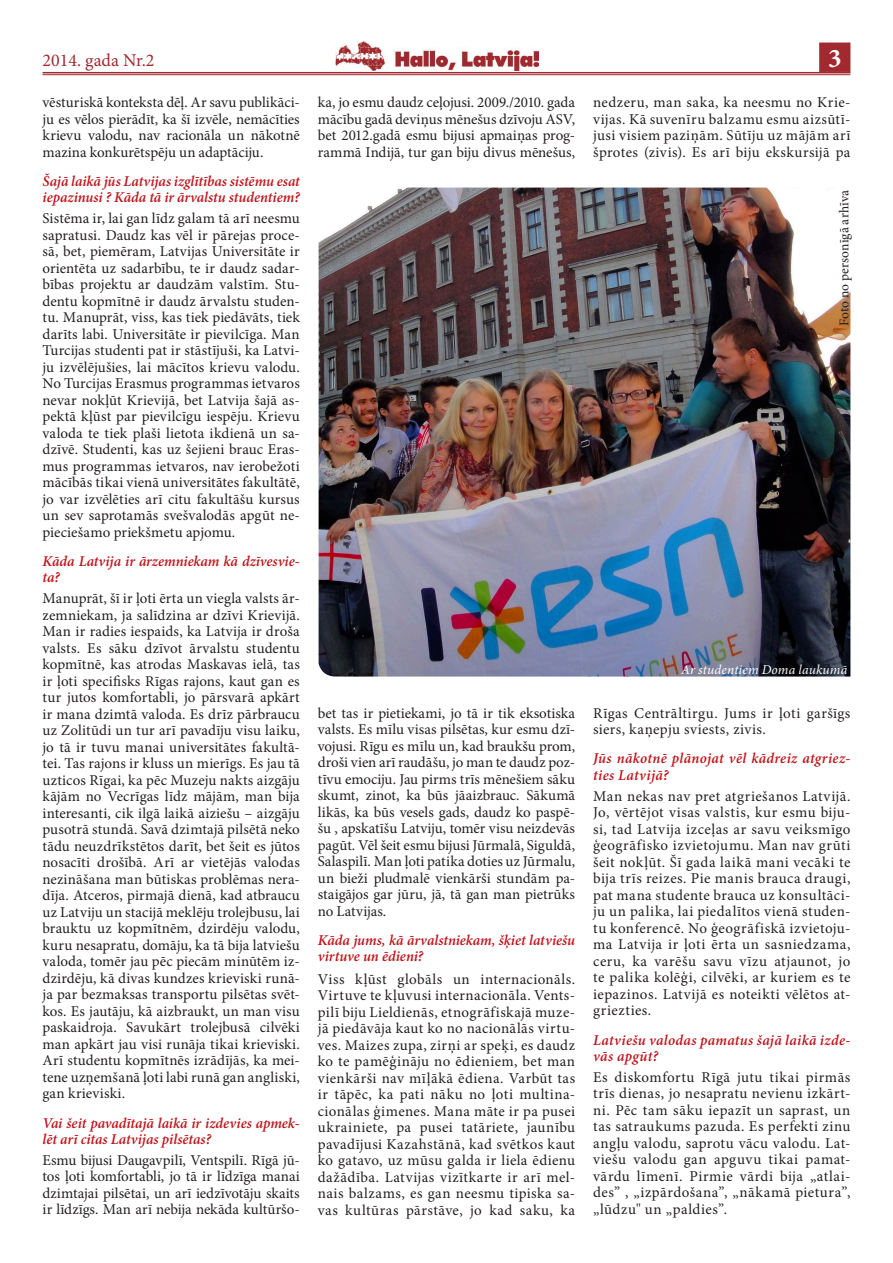
<style>
.page{position:relative;width:893px;height:1263px;background:#fff}
.page>*{position:absolute;margin:0;border:0;box-sizing:border-box;transform-origin:0 0}
.t1{font:700 27px "Minion Pro";color:#fff}
.t2{font:18px "Minion Pro";color:#a22930}
.t3{font:15px/16.5px "Minion Pro";letter-spacing:.015em;color:#231f20;text-align:justify}
.t4{font:italic 600 15px/16.5px "Minion Pro";color:#bf141b}
.t5{font:italic 600 15px/16.5px "Minion Pro";letter-spacing:.02em;color:#bf141b}
.t6{font:italic 600 15px/16.5px "Minion Pro";letter-spacing:.025em;color:#bf141b}
.t7{font:italic 13.5px "Minion Pro";letter-spacing:.01em;color:#fff}
.t8{font:13.5px "Minion Pro";letter-spacing:.01em;color:#231f20}
</style>
<div class="page">
<div style="left:820px;top:43px;width:30px;height:28px;background:#a22930"></div>
<div style="left:819px;top:43px;width:31px;height:29px;border:2px solid #a22930"></div>
<img style="left:335px;top:41px;width:203px;height:30px">
<img style="left:319px;top:188px;width:531px;height:488px">
<hr style="left:43px;top:72px;width:807px;height:1px;background:#a22930">
<hr style="left:43px;top:74px;width:807px;height:1px;background:#a22930">
<p class="t2" style="left:43px;top:48px;width:113px">2014. gada Nr.2</p>
<h1 class="t1" style="left:828px;top:39px;width:15px">3</h1>
<p class="t3" style="left:43px;top:94px;width:259px">vēsturiskā konteksta dēļ. Ar savu publikāci&shy;ju es vēlos pierādīt, ka šī izvēle, nemācīties krievu valodu, nav racionāla un nākotnē mazina konkurētspēju un adaptāciju.</p>
<p class="t4" style="left:43px;top:173px;width:259px">Šajā laikā jūs Latvijas izglītības sistēmu esat iepazinusi ? Kāda tā ir ārvalstu studentiem?</p>
<p class="t3" style="left:43px;top:210px;width:259px">Sistēma ir, lai gan līdz galam tā arī neesmu sapratusi. Daudz kas vēl ir pārejas proce&shy;sā, bet, piemēram, Latvijas Universitāte ir orientēta uz sadarbību, te ir daudz sadar&shy;bības projektu ar daudzām valstīm. Stu&shy;dentu kopmītnē ir daudz ārvalstu studen&shy;tu. Manuprāt, viss, kas tiek piedāvāts, tiek darīts labi. Universitāte ir pievilcīga. Man Turcijas studenti pat ir stāstījuši, ka Latvi&shy;ju izvēlējušies, lai mācītos krievu valodu.<br>No Turcijas Erasmus programmas ietvaros nevar nokļūt Krievijā, bet Latvija šajā as&shy;pektā kļūst par pievilcīgu iespēju. Krievu valoda te tiek plaši lietota ikdienā un sa&shy;dzīvē. Studenti, kas uz šejieni brauc Eras&shy;mus programmas ietvaros, nav ierobežoti mācībās tikai vienā universitātes fakultātē, jo var izvēlēties arī citu fakultāšu kursus un sev saprotamās svešvalodās apgūt ne&shy;pieciešamo priekšmetu apjomu.</p>
<p class="t4" style="left:43px;top:553px;width:259px">Kāda Latvija ir ārzemniekam kā dzīvesvie&shy;ta?</p>
<p class="t3" style="left:43px;top:590px;width:259px">Manuprāt, šī ir ļoti ērta un viegla valsts ār&shy;zemniekam, ja salīdzina ar dzīvi Krievijā.<br>Man ir radies iespaids, ka Latvija ir droša valsts. Es sāku dzīvot ārvalstu studentu kopmītnē, kas atrodas Maskavas ielā, tas ir ļoti specifisks Rīgas rajons, kaut gan es tur jutos komfortabli, jo pārsvarā apkārt ir mana dzimtā valoda. Es drīz pārbraucu uz Zolitūdi un tur arī pavadīju visu laiku, jo tā ir tuvu manai universitātes fakultā&shy;tei. Tas rajons ir kluss un mierīgs. Es jau tā uzticos Rīgai, ka pēc Muzeju nakts aizgāju kājām no Vecrīgas līdz mājām, man bija interesanti, cik ilgā laikā aiziešu – aizgāju pusotrā stundā. Savā dzimtajā pilsētā neko tādu neuzdrīkstētos darīt, bet šeit es jūtos nosacīti drošībā. Arī ar vietējās valodas nezināšana man būtiskas problēmas nera&shy;dīja. Atceros, pirmajā dienā, kad atbraucu uz Latviju un stacijā meklēju trolejbusu, lai brauktu uz kopmītnēm, dzirdēju valodu, kuru nesapratu, domāju, ka tā bija latviešu valoda, tomēr jau pēc piecām minūtēm iz&shy;dzirdēju, kā divas kundzes krieviski runā&shy;ja par bezmaksas transportu pilsētas svēt&shy;kos. Es jautāju, kā aizbraukt, un man visu paskaidroja. Savukārt trolejbusā cilvēki man apkārt jau visi runāja tikai krieviski.<br>Arī studentu kopmītnēs izrādījās, ka mei&shy;tene uzņemšanā ļoti labi runā gan angliski, gan krieviski.</p>
<p class="t4" style="left:43px;top:1114px;width:259px">Vai šeit pavadītajā laikā ir izdevies apmek&shy;lēt arī citas Latvijas pilsētas?</p>
<p class="t3" style="left:43px;top:1152px;width:259px">Esmu bijusi Daugavpilī, Ventspilī. Rīgā jū&shy;tos ļoti komfortabli, jo tā ir līdzīga manai dzimtajai pilsētai, un arī iedzīvotāju skaits ir līdzīgs. Man arī nebija nekāda kultūršo-</p>
<p class="t3" style="left:318px;top:94px;width:259px">ka, jo esmu daudz ceļojusi. 2009./2010. gada mācību gadā deviņus mēnešus dzīvoju ASV, bet 2012.gadā esmu bijusi apmaiņas prog&shy;rammā Indijā, tur gan biju divus mēnešus,</p>
<p class="t3" style="left:593px;top:94px;width:259px">nedzeru, man saka, ka neesmu no Krie&shy;vijas. Kā suvenīru balzamu esmu aizsūtī&shy;jusi visiem paziņām. Sūtīju uz mājām arī šprotes (zivis). Es arī biju ekskursijā pa</p>
<p class="t8" style="left:835px;top:326px;width:138px;rotate:-90deg">Foto no personīgā arhīva</p>
<p class="t7" style="left:681px;top:660px;width:168px">Ar studentiem Doma laukumā</p>
<p class="t3" style="left:318px;top:705px;width:259px">bet tas ir pietiekami, jo tā ir tik eksotiska valsts. Es mīlu visas pilsētas, kur esmu dzī&shy;vojusi. Rīgu es mīlu un, kad braukšu prom, droši vien arī raudāšu, jo man te daudz poz&shy;tīvu emociju. Jau pirms trīs mēnešiem sāku skumt, zinot, ka būs jāaizbrauc. Sākumā likās, ka būs vesels gads, daudz ko paspē&shy;šu , apskatīšu Latviju, tomēr visu neizdevās pagūt. Vēl šeit esmu bijusi Jūrmalā, Siguldā, Salaspilī. Man ļoti patika doties uz Jūrmalu, un bieži pludmalē vienkārši stundām pa&shy;staigājos gar jūru, jā, tā gan man pietrūks no Latvijas.</p>
<p class="t4" style="left:318px;top:932px;width:259px">Kāda jums, kā ārvalstniekam, šķiet latviešu virtuve un ēdieni?</p>
<p class="t3" style="left:318px;top:971px;width:259px">Viss kļūst globāls un internacionāls.<br>Virtuve te kļuvusi internacionāla. Vents&shy;pilī biju Lieldienās, etnogrāfiskajā muze&shy;jā piedāvāja kaut ko no nacionālās virtu&shy;ves. Maizes zupa, zirņi ar speķi, es daudz ko te pamēģināju no ēdieniem, bet man vienkārši nav mīļākā ēdiena. Varbūt tas ir tāpēc, ka pati nāku no ļoti multina&shy;cionālas ģimenes. Mana māte ir pa pusei ukrainiete, pa pusei tatāriete, jaunību pavadījusi Kazahstānā, kad svētkos kaut ko gatavo, uz mūsu galda ir liela ēdienu dažādība. Latvijas vizītkarte ir arī mel&shy;nais balzams, es gan neesmu tipiska sa&shy;vas kultūras pārstāve, jo kad saku, ka</p>
<p class="t3" style="left:593px;top:705px;width:259px">Rīgas Centrāltirgu. Jums ir ļoti garšīgs siers, kaņepju sviests, zivis.</p>
<p class="t5" style="left:593px;top:750px;width:259px">Jūs nākotnē plānojat vēl kādreiz atgriez&shy;ties Latvijā?</p>
<p class="t3" style="left:593px;top:788px;width:259px">Man nekas nav pret atgriešanos Latvijā.<br>Jo, vērtējot visas valstis, kur esmu biju&shy;si, tad Latvija izceļas ar savu veiksmīgo ģeogrāfisko izvietojumu. Man nav grūti šeit nokļūt. Šī gada laikā mani vecāki te bija trīs reizes. Pie manis brauca draugi, pat mana studente brauca uz konsultāci&shy;ju un palika, lai piedalītos vienā studen&shy;tu konferencē. No ģeogrāfiskā izvietoju&shy;ma Latvija ir ļoti ērta un sasniedzama, ceru, ka varēšu savu vīzu atjaunot, jo te palika kolēģi, cilvēki, ar kuriem es te iepazinos. Latvijā es noteikti vēlētos at&shy;griezties.</p>
<p class="t6" style="left:593px;top:1031px;width:259px">Latviešu valodas pamatus šajā laikā izde&shy;vās apgūt?</p>
<p class="t3" style="left:593px;top:1069px;width:259px">Es diskomfortu Rīgā jutu tikai pirmās trīs dienas, jo nesapratu nevienu izkārt&shy;ni. Pēc tam sāku iepazīt un saprast, un tas satraukums pazuda. Es perfekti zinu angļu valodu, saprotu vācu valodu. Lat&shy;viešu valodu gan apguvu tikai pamat&shy;vārdu līmenī. Pirmie vārdi bija „atlai&shy;des” , „izpārdošana”, „nākamā pietura”, „lūdzu" un „paldies”.</p>
</div>
